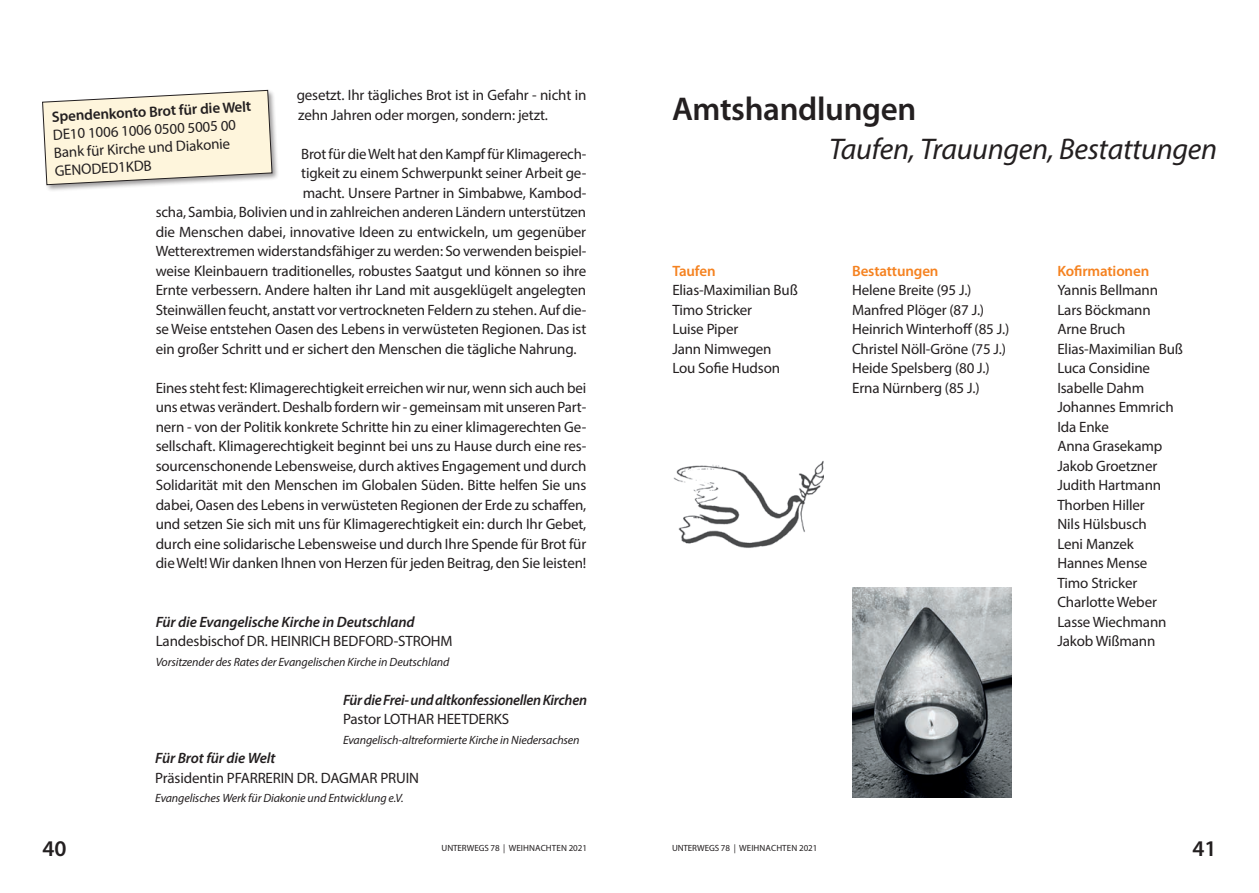
<style>
.page{position:relative;width:1259px;height:893px;background:#fff}
.page>*{position:absolute;margin:0;border:0;box-sizing:border-box;transform-origin:0 0}
.t1{font:600 33px "Myriad Pro";letter-spacing:-.01em;color:#231f20}
.t2{font:italic 30px "Myriad Pro";letter-spacing:-.01em;color:#231f20}
.t3{font:600 22.5px "Myriad Pro";color:#231f20}
.t4{font:15px/19.5px "Myriad Pro";letter-spacing:-.01em;color:#231f20}
.t5{font:italic 600 15px "Myriad Pro";letter-spacing:-.015em;color:#231f20}
.t6{font:600 15px "Myriad Pro";letter-spacing:-.01em;color:#f58220}
.t7{font:600 15px "Myriad Pro";color:#231f20}
.t8{font:italic 12px "Myriad Pro";letter-spacing:-.01em;color:#231f20}
.t9{font:9px "Myriad Pro";letter-spacing:-.005em;color:#231f20}
</style>
<div class="page">
<div style="left:41px;top:89px;width:238px;height:103px;background:#231f20;opacity:.45"></div>
<svg style="left:42px;top:90px;width:230px;height:95px;background:#f6eed9"></svg>
<img style="left:673px;top:461px;width:150px;height:87px">
<img style="left:852px;top:588px;width:160px;height:210px">
<p class="t4" style="left:297px;top:85px;width:291px">gesetzt. Ihr tägliches Brot ist in Gefahr - nicht in zehn Jahren oder morgen, sondern: jetzt.</p>
<p class="t4" style="left:301px;top:144px;width:287px">Brot für die Welt hat den Kampf für Klimagerech-</p>
<p class="t4" style="left:301px;top:163px;width:287px">tigkeit zu einem Schwerpunkt seiner Arbeit ge-</p>
<p class="t4" style="left:303px;top:183px;width:285px">macht. Unsere Partner in Simbabwe, Kambod-</p>
<p class="t4" style="left:156px;top:202px;width:432px">scha, Sambia, Bolivien und in zahlreichen anderen Ländern unterstützen</p>
<p class="t4" style="left:156px;top:222px;width:432px">die Menschen dabei, innovative Ideen zu entwickeln, um gegenüber</p>
<p class="t4" style="left:156px;top:241px;width:432px">Wetterextremen widerstandsfähiger zu werden: So verwenden beispiel-</p>
<p class="t4" style="left:156px;top:261px;width:432px">weise Kleinbauern traditionelles, robustes Saatgut und können so ihre</p>
<p class="t4" style="left:156px;top:280px;width:432px">Ernte verbessern. Andere halten ihr Land mit ausgeklügelt angelegten</p>
<p class="t4" style="left:156px;top:300px;width:432px">Steinwällen feucht, anstatt vor vertrockneten Feldern zu stehen. Auf die-</p>
<p class="t4" style="left:156px;top:319px;width:432px">se Weise entstehen Oasen des Lebens in verwüsteten Regionen. Das ist</p>
<p class="t4" style="left:156px;top:339px;width:422px">ein großer Schritt und er sichert den Menschen die tägliche Nahrung.</p>
<p class="t4" style="left:156px;top:378px;width:432px;text-align:justify">Eines steht fest: Klimagerechtigkeit erreichen wir nur, wenn sich auch bei uns etwas verändert. Deshalb fordern wir - gemeinsam mit unseren Part&shy;nern - von der Politik konkrete Schritte hin zu einer klimagerechten Ge&shy;sellschaft. Klimagerechtigkeit beginnt bei uns zu Hause durch eine res&shy;sourcenschonende Lebensweise, durch aktives Engagement und durch Solidarität mit den Menschen im Globalen Süden. Bitte helfen Sie uns dabei, Oasen des Lebens in verwüsteten Regionen der Erde zu schaffen, und setzen Sie sich mit uns für Klimagerechtigkeit ein: durch Ihr Gebet, durch eine solidarische Lebensweise und durch Ihre Spende für Brot für die Welt! Wir danken Ihnen von Herzen für jeden Beitrag, den Sie leisten!</p>
<p class="t7" style="left:52px;top:108px;width:201px;rotate:-3deg">Spendenkonto Brot für die Welt</p>
<p class="t4" style="left:52px;top:125px;width:185px;line-height:18px;rotate:-3deg">DE10 1006 1006 0500 5005 00<br>Bank für Kirche und Diakonie<br>GENODED1KDB</p>
<p class="t5" style="left:156px;top:612px;width:260px">Für die Evangelische Kirche in Deutschland</p>
<p class="t4" style="left:156px;top:631px;width:298px">Landesbischof DR. HEINRICH BEDFORD-STROHM</p>
<p class="t8" style="left:156px;top:654px;width:295px">Vorsitzender des Rates der Evangelischen Kirche in Deutschland</p>
<p class="t5" style="left:343px;top:690px;width:245px">Für die Frei- und altkonfessionellen Kirchen</p>
<p class="t4" style="left:343px;top:709px;width:167px">Pastor LOTHAR HEETDERKS</p>
<p class="t8" style="left:343px;top:732px;width:238px">Evangelisch-altreformierte Kirche in Niedersachsen</p>
<p class="t5" style="left:155px;top:749px;width:122px">Für Brot für die Welt</p>
<p class="t4" style="left:155px;top:768px;width:265px">Präsidentin PFARRERIN DR. DAGMAR PRUIN</p>
<p class="t8" style="left:155px;top:791px;width:250px">Evangelisches Werk für Diakonie und Entwicklung e.V.</p>
<h1 class="t1" style="left:672px;top:90px;width:246px">Amtshandlungen</h1>
<h2 class="t2" style="left:829px;top:130px;width:389px">Taufen, Trauungen, Bestattungen</h2>
<p class="t6" style="left:672px;top:262px;width:45px">Taufen</p>
<p class="t4" style="left:672px;top:280px;width:127px">Elias-Maximilian Buß<br>Timo Stricker<br>Luise Piper<br>Jann Nimwegen<br>Lou Sofie Hudson</p>
<p class="t6" style="left:852px;top:262px;width:88px">Bestattungen</p>
<p class="t4" style="left:852px;top:280px;width:159px">Helene Breite (95 J.)<br>Manfred Plöger (87 J.)<br>Heinrich Winterhoff (85 J.)<br>Christel Nöll-Gröne (75 J.)<br>Heide Spelsberg (80 J.)<br>Erna Nürnberg (85 J.)</p>
<p class="t6" style="left:1057px;top:262px;width:93px">Kofirmationen</p>
<p class="t4" style="left:1057px;top:280px;width:127px">Yannis Bellmann<br>Lars Böckmann<br>Arne Bruch<br>Elias-Maximilian Buß<br>Luca Considine<br>Isabelle Dahm<br>Johannes Emmrich<br>Ida Enke<br>Anna Grasekamp<br>Jakob Groetzner<br>Judith Hartmann<br>Thorben Hiller<br>Nils Hülsbusch<br>Leni Manzek<br>Hannes Mense<br>Timo Stricker<br>Charlotte Weber<br>Lasse Wiechmann<br>Jakob Wißmann</p>
<h3 class="t3" style="left:43px;top:836px;width:25px">40</h3>
<p class="t9" style="left:442px;top:842px;width:147px">UNTERWEGS 78 | WEIHNACHTEN 2021</p>
<p class="t9" style="left:672px;top:842px;width:147px">UNTERWEGS 78 | WEIHNACHTEN 2021</p>
<h3 class="t3" style="left:1192px;top:836px;width:25px">41</h3>
</div>
